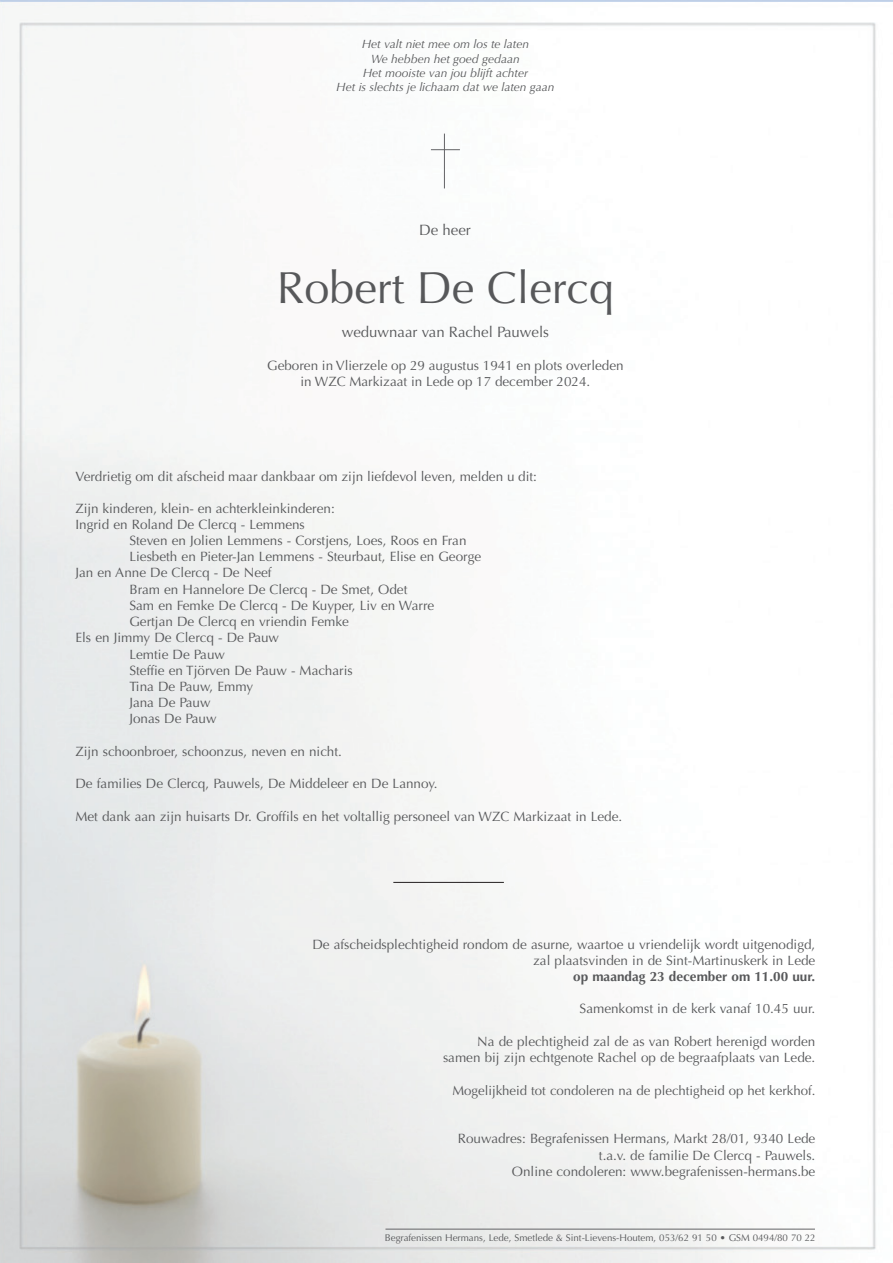
<style>
.page{position:relative;width:893px;height:1263px;background:#fff}
.page>*{position:absolute;margin:0;border:0;box-sizing:border-box;transform-origin:0 0}
.t1{font:45px "Optima";color:#57585a}
.t2{font:15px "Optima";color:#57585a}
.t3{font:13.5px/16.2px "Optima";color:#57585a;text-align:right}
.t4{font:700 13.5px "Optima";color:#57585a}
.t5{font:13.2px "Optima";color:#57585a}
.t6{font:italic 12px/14.4px "Optima";color:#57585a;text-align:center}
.t7{font:9.75px "Optima";color:#57585a}
</style>
<div class="page">
<img style="left:0;top:0;width:893px;height:1263px">
<hr style="left:385px;top:1229px;width:430px;height:1px;background:#636366">
<hr style="left:444px;top:134px;width:1px;height:54px;background:#636366">
<svg style="left:431px;top:149px;width:29px;height:1px"></svg>
<hr style="left:393px;top:882px;width:111px;height:1px;background:#231f20">
<p class="t6" style="left:336px;top:37px;width:220px">Het valt niet mee om los te laten<br>We hebben het goed gedaan<br>Het mooiste van jou blijft achter<br>Het is slechts je lichaam dat we laten gaan</p>
<p class="t2" style="left:419px;top:221px;width:53px">De heer</p>
<h1 class="t1" style="left:277px;top:262px;width:339px">Robert De Clercq</h1>
<p class="t2" style="left:342px;top:324px;width:209px">weduwnaar van Rachel Pauwels</p>
<p class="t3" style="left:267px;top:357px;width:358px;text-align:center">Geboren in Vlierzele op 29 augustus 1941 en plots overleden in WZC Markizaat in Lede op 17 december 2024.</p>
<p class="t3" style="left:75px;top:468px;width:463px">Verdrietig om dit afscheid maar dankbaar om zijn liefdevol leven, melden u dit:</p>
<p class="t3" style="left:75px;top:500px;width:261px">Zijn kinderen, klein- en achterkleinkinderen:</p>
<p class="t3" style="left:75px;top:516px;width:231px">Ingrid en Roland De Clercq - Lemmens</p>
<p class="t3" style="left:129px;top:533px;width:339px">Steven en Jolien Lemmens - Corstjens, Loes, Roos en Fran</p>
<p class="t3" style="left:129px;top:549px;width:353px">Liesbeth en Pieter-Jan Lemmens - Steurbaut, Elise en George</p>
<p class="t3" style="left:75px;top:565px;width:198px">Jan en Anne De Clercq - De Neef</p>
<p class="t3" style="left:129px;top:581px;width:280px">Bram en Hannelore De Clercq - De Smet, Odet</p>
<p class="t3" style="left:129px;top:597px;width:306px">Sam en Femke De Clercq - De Kuyper, Liv en Warre</p>
<p class="t3" style="left:129px;top:614px;width:221px">Gertjan De Clercq en vriendin Femke</p>
<p class="t3" style="left:75px;top:630px;width:205px">Els en Jimmy De Clercq - De Pauw</p>
<p class="t3" style="left:129px;top:646px;width:97px">Lemtie De Pauw</p>
<p class="t3" style="left:129px;top:662px;width:225px">Steffie en Tjörven De Pauw - Macharis</p>
<p class="t3" style="left:129px;top:678px;width:125px">Tina De Pauw, Emmy</p>
<p class="t3" style="left:129px;top:695px;width:83px">Jana De Pauw</p>
<p class="t3" style="left:129px;top:711px;width:89px">Jonas De Pauw</p>
<p class="t3" style="left:75px;top:743px;width:268px">Zijn schoonbroer, schoonzus, neven en nicht.</p>
<p class="t3" style="left:75px;top:776px;width:364px">De families De Clercq, Pauwels, De Middeleer en De Lannoy.</p>
<p class="t3" style="left:75px;top:808px;width:548px">Met dank aan zijn huisarts Dr. Groffils en het voltallig personeel van WZC Markizaat in Lede.</p>
<p class="t3" style="left:312px;top:936px;width:504px">De afscheidsplechtigheid rondom de asurne, waartoe u vriendelijk wordt uitgenodigd, zal plaatsvinden in de Sint-Martinuskerk in Lede</p>
<p class="t4" style="left:573px;top:968px;width:244px">op maandag 23 december om 11.00 uur.</p>
<p class="t3" style="left:580px;top:1001px;width:237px">Samenkomst in de kerk vanaf 10.45 uur.</p>
<p class="t3" style="left:443px;top:1033px;width:374px">Na de plechtigheid zal de as van Robert herenigd worden samen bij zijn echtgenote Rachel op de begraafplaats van Lede.</p>
<p class="t5" style="left:452px;top:1082px;width:364px">Mogelijkheid tot condoleren na de plechtigheid op het kerkhof.</p>
<p class="t3" style="left:458px;top:1131px;width:359px">Rouwadres: Begrafenissen Hermans, Markt 28/01, 9340 Lede t.a.v. de familie De Clercq - Pauwels.<br>Online condoleren: www.begrafenissen-hermans.be</p>
<p class="t7" style="left:385px;top:1231px;width:432px">Begrafenissen Hermans, Lede, Smetlede &amp; Sint-Lievens-Houtem, 053/62 91 50 • GSM 0494/80 70 22</p>
</div>
